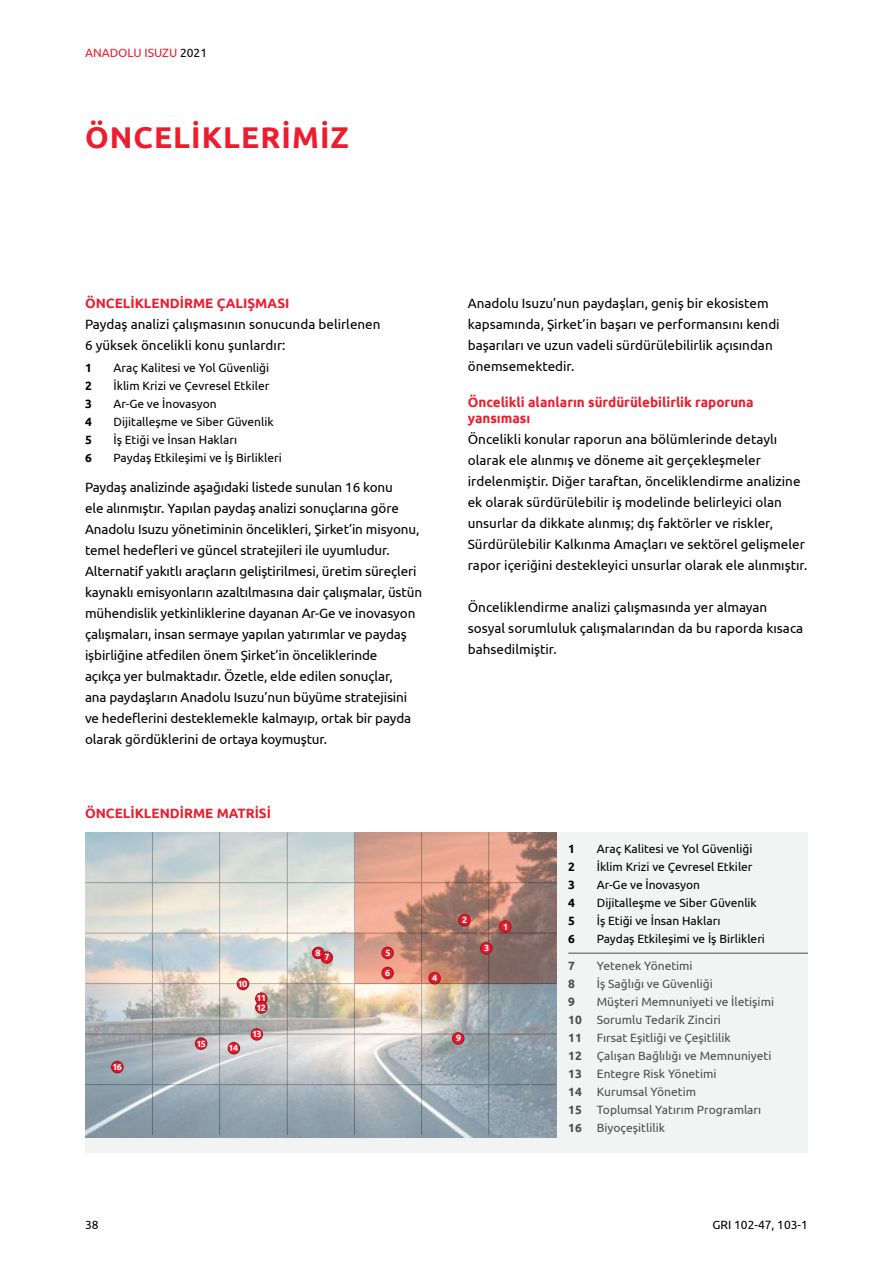
<style>
.page{position:relative;width:893px;height:1263px;background:#fff}
.page>*{position:absolute;margin:0;border:0;box-sizing:border-box;transform-origin:0 0}
.t1{font:700 30px "Ubuntu";letter-spacing:.035em;color:#ed1c2e}
.t2{font:13.5px/21px "Ubuntu";letter-spacing:-.01em;color:#000}
.t3{font:700 13.5px/16.2px "Ubuntu";color:#ed1c2e}
.t4{font:12px "Ubuntu";color:#000}
.t5{font:12px/18px "Ubuntu";color:#4d4d4f}
.t6{font:12px "Ubuntu";color:#ed1c2e}
.t7{font:700 12px "Ubuntu";color:#000}
.t8{font:700 12px "Ubuntu";color:#4d4d4f}
.t9{font:700 9px "Ubuntu";letter-spacing:-.08em;color:#fff}
.s1{color:#000}
.s2{font-weight:700}
</style>
<div class="page">
<div style="left:85px;top:832px;width:723px;height:320px;background:#f2f3f3"></div>
<img style="left:85px;top:832px;width:472px;height:305px">
<svg style="left:355px;top:832px;width:201px;height:151px"></svg>
<div style="left:496px;top:919px;width:16px;height:16px;background:#000;opacity:.75"></div>
<div style="left:455px;top:913px;width:17px;height:16px;background:#000;opacity:.75"></div>
<div style="left:379px;top:946px;width:16px;height:16px;background:#000;opacity:.75"></div>
<div style="left:379px;top:965px;width:16px;height:17px;background:#000;opacity:.75"></div>
<div style="left:317px;top:950px;width:17px;height:16px;background:#000;opacity:.75"></div>
<div style="left:310px;top:946px;width:15px;height:16px;background:#000;opacity:.75"></div>
<div style="left:253px;top:991px;width:15px;height:16px;background:#000;opacity:.75"></div>
<div style="left:226px;top:1042px;width:15px;height:15px;background:#000;opacity:.75"></div>
<div style="left:193px;top:1037px;width:15px;height:15px;background:#000;opacity:.75"></div>
<div style="left:109px;top:1060px;width:15px;height:16px;background:#000;opacity:.75"></div>
<div style="left:253px;top:1000px;width:15px;height:16px;background:#000;opacity:.75"></div>
<hr style="left:568px;top:952px;width:240px;height:2px;background:#808285">
<hr style="left:85px;top:882px;width:471px;height:1px;background:#808285">
<hr style="left:85px;top:933px;width:471px;height:1px;background:#808285">
<hr style="left:85px;top:983px;width:471px;height:1px;background:#808285">
<hr style="left:85px;top:1034px;width:471px;height:1px;background:#808285">
<hr style="left:85px;top:1084px;width:471px;height:1px;background:#808285">
<hr style="left:488px;top:832px;width:1px;height:303px;background:#808285">
<hr style="left:421px;top:832px;width:1px;height:303px;background:#808285">
<hr style="left:354px;top:832px;width:1px;height:303px;background:#808285">
<hr style="left:287px;top:832px;width:1px;height:303px;background:#808285">
<hr style="left:219px;top:832px;width:1px;height:303px;background:#808285">
<hr style="left:152px;top:832px;width:1px;height:303px;background:#808285">
<div style="left:478px;top:941px;width:15px;height:16px;background:#000;opacity:.75"></div>
<div style="left:449px;top:1031px;width:17px;height:16px;background:#000;opacity:.75"></div>
<div style="left:235px;top:977px;width:15px;height:15px;background:#000;opacity:.75"></div>
<div style="left:248px;top:1027px;width:15px;height:16px;background:#000;opacity:.75"></div>
<div style="left:425px;top:971px;width:17px;height:15px;background:#000;opacity:.75"></div>
<p class="t6" style="left:85px;top:45px;width:124px">ANADOLU ISUZU <span class="s1">2021</span></p>
<h1 class="t1" style="left:85px;top:119px;width:265px">ÖNCELİKLERİMİZ</h1>
<p class="t3" style="left:85px;top:295px;width:206px">ÖNCELİKLENDİRME ÇALIŞMASI</p>
<p class="t2" style="left:85px;top:313px;width:297px">Paydaş analizi çalışmasının sonucunda belirlenen<br>6 yüksek öncelikli konu şunlardır:</p>
<p class="t7" style="left:85px;top:361px;width:8px">1</p>
<p class="t4" style="left:114px;top:361px;width:157px">Araç Kalitesi ve Yol Güvenliği</p>
<p class="t7" style="left:85px;top:379px;width:8px">2</p>
<p class="t4" style="left:114px;top:379px;width:157px">İklim Krizi ve Çevresel Etkiler</p>
<p class="t7" style="left:85px;top:397px;width:8px">3</p>
<p class="t4" style="left:114px;top:397px;width:105px">Ar-Ge ve İnovasyon</p>
<p class="t7" style="left:85px;top:415px;width:8px">4</p>
<p class="t4" style="left:114px;top:415px;width:162px">Dijitalleşme ve Siber Güvenlik</p>
<p class="t7" style="left:85px;top:433px;width:8px">5</p>
<p class="t4" style="left:114px;top:433px;width:125px">İş Etiği ve İnsan Hakları</p>
<p class="t7" style="left:85px;top:451px;width:8px">6</p>
<p class="t4" style="left:114px;top:451px;width:170px">Paydaş Etkileşimi ve İş Birlikleri</p>
<p class="t2" style="left:85px;top:476px;width:339px">Paydaş analizinde aşağıdaki listede sunulan 16 konu<br>ele alınmıştır. Yapılan paydaş analizi sonuçlarına göre Anadolu Isuzu yönetiminin öncelikleri, Şirket’in misyonu, temel hedefleri ve güncel stratejileri ile uyumludur.<br>Alternatif yakıtlı araçların geliştirilmesi, üretim süreçleri kaynaklı emisyonların azaltılmasına dair çalışmalar, üstün mühendislik yetkinliklerine dayanan Ar-Ge ve inovasyon çalışmaları, insan sermaye yapılan yatırımlar ve paydaş işbirliğine atfedilen önem Şirket’in önceliklerinde<br>açıkça yer bulmaktadır. Özetle, elde edilen sonuçlar,<br>ana paydaşların Anadolu Isuzu’nun büyüme stratejisini ve hedeflerini desteklemekle kalmayıp, ortak bir payda olarak gördüklerini de ortaya koymuştur.</p>
<p class="t2" style="left:468px;top:292px;width:313px">Anadolu Isuzu’nun paydaşları, geniş bir ekosistem kapsamında, Şirket’in başarı ve performansını kendi başarıları ve uzun vadeli sürdürülebilirlik açısından önemsemektedir.</p>
<p class="t3" style="left:468px;top:394px;width:287px">Öncelikli alanların sürdürülebilirlik raporuna yansıması</p>
<p class="t2" style="left:468px;top:429px;width:341px">Öncelikli konular raporun ana bölümlerinde detaylı olarak ele alınmış ve döneme ait gerçekleşmeler irdelenmiştir. Diğer taraftan, önceliklendirme analizine ek olarak sürdürülebilir iş modelinde belirleyici olan unsurlar da dikkate alınmış; dış faktörler ve riskler, Sürdürülebilir Kalkınma Amaçları ve sektörel gelişmeler rapor içeriğini destekleyici unsurlar olarak ele alınmıştır.</p>
<p class="t2" style="left:468px;top:597px;width:337px">Önceliklendirme analizi çalışmasında yer almayan sosyal sorumluluk çalışmalarından da bu raporda kısaca bahsedilmiştir.</p>
<p class="t3" style="left:85px;top:804px;width:188px">ÖNCELİKLENDİRME MATRİSİ</p>
<p class="t9" style="left:113px;top:1061px;width:11px">16</p>
<p class="t9" style="left:196px;top:1038px;width:11px">15</p>
<p class="t9" style="left:238px;top:978px;width:11px">10</p>
<p class="t9" style="left:257px;top:993px;width:11px">11</p>
<p class="t9" style="left:256px;top:1002px;width:11px">12</p>
<p class="t9" style="left:229px;top:1042px;width:11px">14</p>
<p class="t9" style="left:252px;top:1029px;width:11px">13</p>
<p class="t9" style="left:316px;top:947px;width:7px">8</p>
<p class="t9" style="left:324px;top:952px;width:7px">7</p>
<p class="t9" style="left:385px;top:947px;width:7px">5</p>
<p class="t9" style="left:385px;top:967px;width:7px">6</p>
<p class="t9" style="left:432px;top:972px;width:7px">4</p>
<p class="t9" style="left:462px;top:914px;width:7px">2</p>
<p class="t9" style="left:484px;top:942px;width:7px">3</p>
<p class="t9" style="left:503px;top:921px;width:7px">1</p>
<p class="t9" style="left:456px;top:1033px;width:7px">9</p>
<p class="t7" style="left:568px;top:842px;width:8px">1</p>
<p class="t4" style="left:597px;top:842px;width:157px">Araç Kalitesi ve Yol Güvenliği</p>
<p class="t7" style="left:568px;top:860px;width:8px">2</p>
<p class="t4" style="left:597px;top:860px;width:157px">İklim Krizi ve Çevresel Etkiler</p>
<p class="t7" style="left:568px;top:878px;width:8px">3</p>
<p class="t4" style="left:597px;top:878px;width:105px">Ar-Ge ve İnovasyon</p>
<p class="t7" style="left:568px;top:896px;width:8px">4</p>
<p class="t4" style="left:597px;top:896px;width:162px">Dijitalleşme ve Siber Güvenlik</p>
<p class="t7" style="left:568px;top:914px;width:8px">5</p>
<p class="t4" style="left:597px;top:914px;width:125px">İş Etiği ve İnsan Hakları</p>
<p class="t7" style="left:568px;top:932px;width:8px">6</p>
<p class="t4" style="left:597px;top:932px;width:170px">Paydaş Etkileşimi ve İş Birlikleri</p>
<p class="t8" style="left:568px;top:958px;width:8px">7</p>
<p class="t5" style="left:597px;top:956px;width:97px">Yetenek Yönetimi</p>
<p class="t8" style="left:568px;top:976px;width:8px">8</p>
<p class="t5" style="left:597px;top:974px;width:118px">İş Sağlığı ve Güvenliği</p>
<p class="t8" style="left:568px;top:994px;width:8px">9</p>
<p class="t5" style="left:568px;top:992px;width:207px;text-indent:28px">Müşteri Memnuniyeti ve İletişimi<br><span class="s2">10</span> Sorumlu Tedarik Zinciri<br><span class="s2">11</span> Fırsat Eşitliği ve Çeşitlilik<br><span class="s2">12</span> Çalışan Bağlılığı ve Memnuniyeti<br><span class="s2">13</span> Entegre Risk Yönetimi<br><span class="s2">14</span> Kurumsal Yönetim<br><span class="s2">15</span> Toplumsal Yatırım Programları<br><span class="s2">16</span> Biyoçeşitlilik</p>
<p class="t4" style="left:85px;top:1217px;width:15px">38</p>
<p class="t4" style="left:712px;top:1217px;width:97px">GRI 102-47, 103-1</p>
</div>
